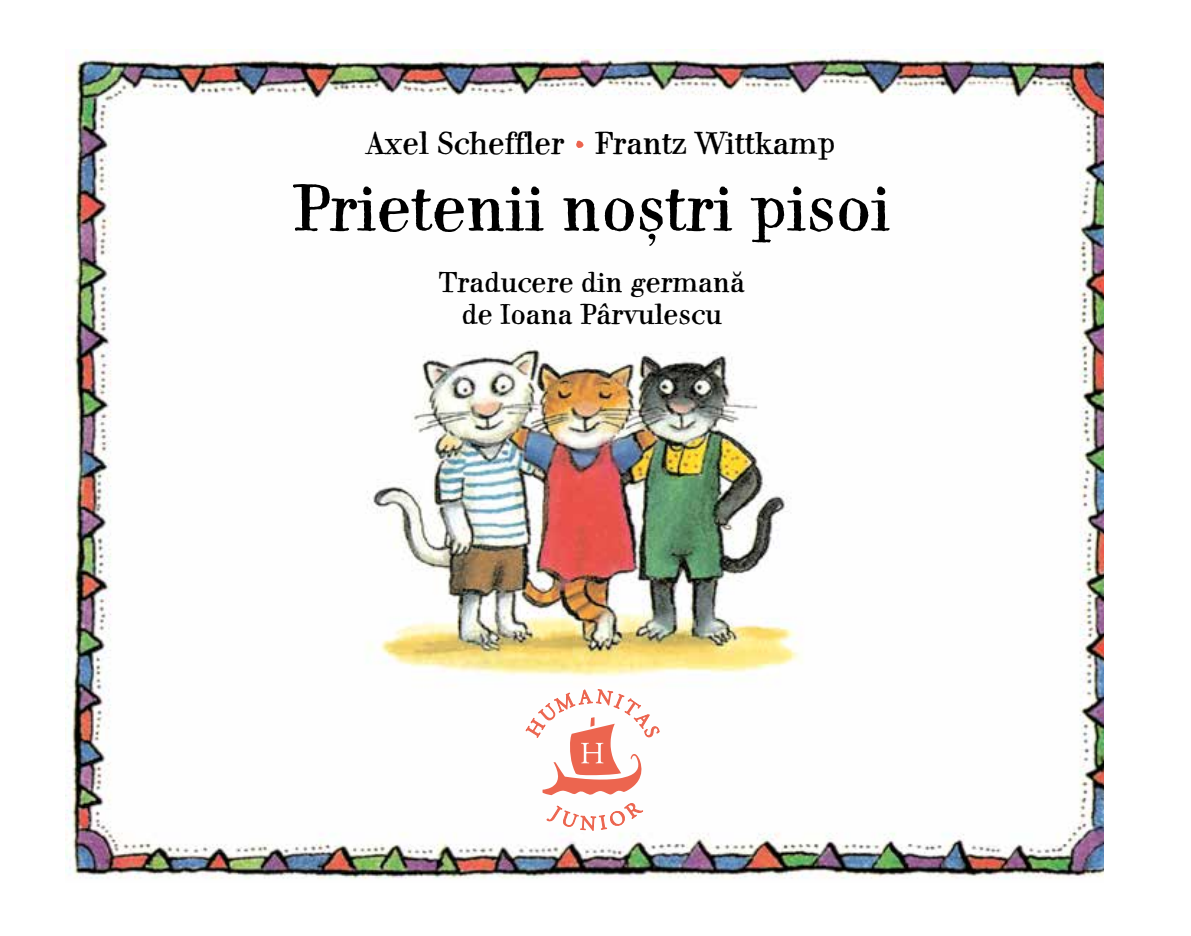
<style>
.page{position:relative;width:1191px;height:936px;background:#fff}
.page>*{position:absolute;margin:0;border:0;box-sizing:border-box;transform-origin:0 0}
.t1{font:62px "Gnapsmuehle";color:#000}
.t2{font:30px "Gnapsmuehle";color:#000}
.t3{font:27px/32px "Gnapsmuehle";color:#000;text-align:center}
</style>
<div class="page">
<img style="left:65px;top:50px;width:1039px;height:829px">
<img style="left:299px;top:274px;width:590px;height:425px">
<svg style="left:547px;top:803px;width:96px;height:30px"></svg>
<svg style="left:526px;top:686px;width:133px;height:110px"></svg>
<p class="t2" style="left:365px;top:123px;width:472px">Axel Scheffler <sup>.</sup> Frantz Wittkamp</p>
<h1 class="t1" style="left:293px;top:168px;width:599px">Prietenii noştri pisoi</h1>
<p class="t3" style="left:438px;top:266px;width:308px">Traducere din germană de Ioana Pârvulescu</p>
</div>
